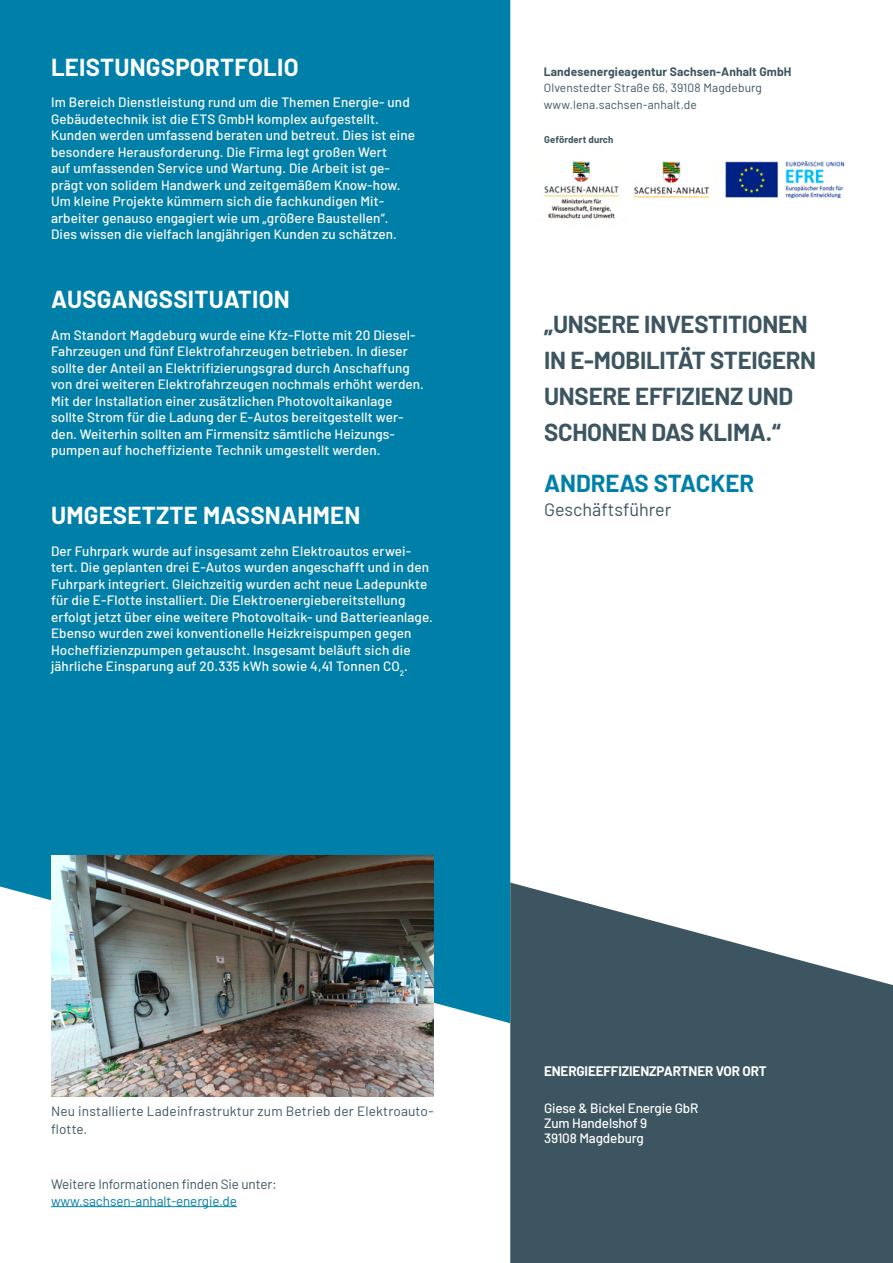
<style>
.page{position:relative;width:893px;height:1263px;background:#fff}
.page>*{position:absolute;margin:0;border:0;box-sizing:border-box;transform-origin:0 0}
.t1{font:700 24px/36px "Barlow";letter-spacing:-.01em;color:#3d5560}
.t2{font:700 24px "Barlow";letter-spacing:.01em;color:#fff}
.t3{font:700 24px "Barlow";color:#007fa8}
.t4{font:18px "Barlow";color:#3d5560}
.t5{font:500 13.5px/16.5px "Barlow";letter-spacing:.01em;color:#fff}
.t6{font:13.5px/18px "Barlow";letter-spacing:.01em;color:#3d5560}
.t7{font:500 13.5px/15px "Barlow";letter-spacing:-.01em;color:#fff}
.t8{font:13.5px "Barlow";letter-spacing:-.01em;color:#3d5560}
.t9{font:13.5px "Barlow";letter-spacing:-.01em;color:#007fa8}
.t10{font:700 13.5px "Barlow";letter-spacing:-.01em;color:#fff}
.t11{font:12px/16.5px "Barlow";letter-spacing:.01em;color:#3d5560}
.t12{font:700 12px "Barlow";letter-spacing:.01em;color:#3d5560}
.t13{font:700 9.6px "Barlow";letter-spacing:.01em;color:#3d5560}
</style>
<div class="page">
<div style="left:0;top:0;width:510px;height:1023px;background:#007fa8"></div>
<svg style="left:510px;top:882px;width:383px;height:381px;background:#576c75"></svg>
<hr style="left:51px;top:1206px;width:186px;height:1px;background:#007fa8">
<img style="left:635px;top:161px;width:208px;height:36px">
<img style="left:543px;top:161px;width:76px;height:58px">
<img style="left:51px;top:855px;width:383px;height:242px">
<h1 class="t2" style="left:51px;top:49px;width:249px">LEISTUNGSPORTFOLIO</h1>
<p class="t5" style="left:51px;top:93px;width:366px">Im Bereich Dienstleistung rund um die Themen Energie- und Gebäudetechnik ist die ETS GmbH komplex aufgestellt.<br>Kunden werden umfassend beraten und betreut. Dies ist eine besondere Herausforderung. Die Firma legt großen Wert<br>auf umfassenden Service und Wartung. Die Arbeit ist ge&shy;prägt von solidem Handwerk und zeitgemäßem Know-how.<br>Um kleine Projekte kümmern sich die fachkundigen Mit&shy;arbeiter genauso engagiert wie um „größere Baustellen“.<br>Dies wissen die vielfach langjährigen Kunden zu schätzen.</p>
<h1 class="t2" style="left:51px;top:282px;width:240px">AUSGANGSSITUATION</h1>
<p class="t5" style="left:51px;top:325px;width:374px">Am Standort Magdeburg wurde eine Kfz-Flotte mit 20 Diesel-Fahrzeugen und fünf Elektrofahrzeugen betrieben. In dieser sollte der Anteil an Elektrifizierungsgrad durch Anschaffung von drei weiteren Elektrofahrzeugen nochmals erhöht werden.<br>Mit der Installation einer zusätzlichen Photovoltaikanlage sollte Strom für die Ladung der E-Autos bereitgestellt wer&shy;den. Weiterhin sollten am Firmensitz sämtliche Heizungs&shy;pumpen auf hocheffiziente Technik umgestellt werden.</p>
<h1 class="t2" style="left:51px;top:498px;width:311px">UMGESETZTE MASSNAHMEN</h1>
<p class="t5" style="left:51px;top:541px;width:383px">Der Fuhrpark wurde auf insgesamt zehn Elektroautos erwei&shy;tert. Die geplanten drei E-Autos wurden angeschafft und in den Fuhrpark integriert. Gleichzeitig wurden acht neue Ladepunkte für die E-Flotte installiert. Die Elektroenergiebereitstellung erfolgt jetzt über eine weitere Photovoltaik- und Batterieanlage.<br>Ebenso wurden zwei konventionelle Heizkreispumpen gegen Hocheffizienzpumpen getauscht. Insgesamt beläuft sich die jährliche Einsparung auf 20.335 kWh sowie 4,41 Tonnen CO<sub>2</sub>.</p>
<p class="t12" style="left:544px;top:63px;width:249px">Landesenergieagentur Sachsen-Anhalt GmbH</p>
<p class="t11" style="left:544px;top:79px;width:220px">Olvenstedter Straße 66, 39108 Magdeburg www.lena.sachsen-anhalt.de</p>
<p class="t13" style="left:544px;top:133px;width:71px">Gefördert durch</p>
<h1 class="t1" style="left:544px;top:304px;width:274px">„UNSERE INVESTITIONEN<br>IN E-MOBILITÄT STEIGERN<br>UNSERE EFFIZIENZ UND<br>SCHONEN DAS KLIMA.“</h1>
<h1 class="t3" style="left:544px;top:465px;width:212px">ANDREAS STACKER</h1>
<h2 class="t4" style="left:544px;top:496px;width:129px">Geschäftsführer</h2>
<p class="t6" style="left:51px;top:1101px;width:384px">Neu installierte Ladeinfrastruktur zum Betrieb der Elektroauto&shy;flotte.</p>
<p class="t8" style="left:51px;top:1174px;width:227px">Weitere Informationen finden Sie unter:</p>
<p class="t9" style="left:51px;top:1191px;width:187px">www.sachsen-anhalt-energie.de</p>
<p class="t10" style="left:544px;top:1061px;width:224px">ENERGIEEFFIZIENZPARTNER VOR ORT</p>
<p class="t7" style="left:544px;top:1100px;width:156px">Giese &amp; Bickel Energie GbR<br>Zum Handelshof 9<br>39108 Magdeburg</p>
</div>
